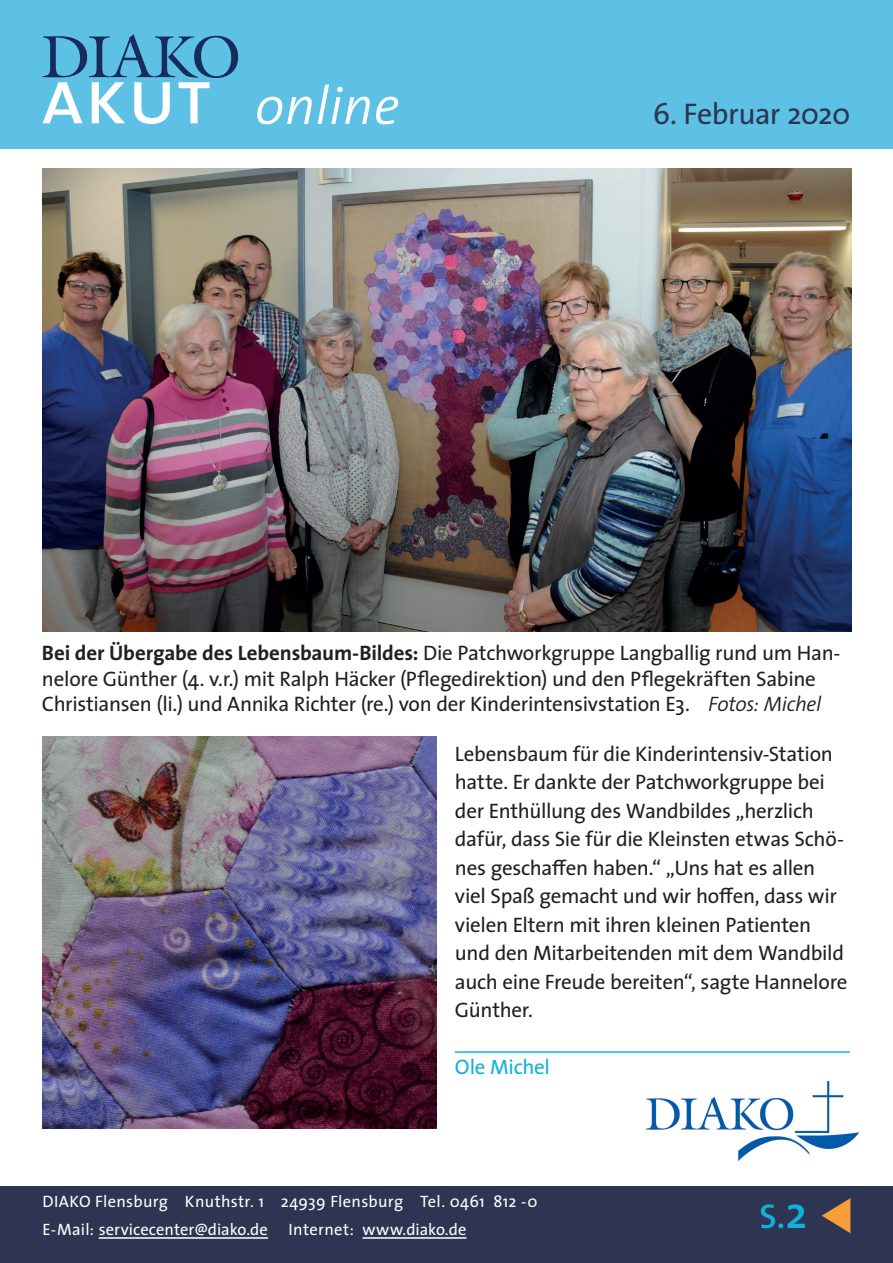
<style>
.page{position:relative;width:893px;height:1263px;background:#fff}
.page>*{position:absolute;margin:0;border:0;box-sizing:border-box;transform-origin:0 0}
.t1{font:italic 300 54px "The Sans";letter-spacing:.005em;color:#fff}
.t2{font:34.5px "The Sans Semi Bold Caps";color:#10b2dc}
.t3{font:30px "The Sans";letter-spacing:-.02em;color:#2d3552}
.t4{font:21px/28.5px "The Sans";letter-spacing:-.015em;color:#231f20}
.t5{font:21px "The Sans";letter-spacing:-.015em;color:#10b2dc}
.t6{font:16.5px/28px "The Sans";letter-spacing:.015em;color:#fff}
.s1{font-weight:700}
.s2{font-weight:300;font-style:italic}
.s3{font-family:"The Sans";font-weight:600;font-size:45px}
</style>
<div class="page">
<div style="left:0;top:1186px;width:893px;height:77px;background:#2d3552"></div>
<hr style="left:99px;top:1237px;width:169px;height:2px;background:#fff">
<hr style="left:363px;top:1237px;width:103px;height:2px;background:#fff">
<hr style="left:455px;top:1051px;width:395px;height:2px;background:#10b2dc">
<div style="left:0;top:0;width:893px;height:149px;background:#5cc1e4"></div>
<svg style="left:43px;top:34px;width:195px;height:90px"></svg>
<img style="left:646px;top:1081px;width:213px;height:79px">
<svg style="left:822px;top:1198px;width:28px;height:35px"></svg>
<img style="left:43px;top:168px;width:808px;height:464px">
<img style="left:43px;top:736px;width:394px;height:392px">
<h1 class="t1" style="left:255px;top:61px;width:146px">online</h1>
<h3 class="t3" style="left:653px;top:89px;width:199px">6. Februar 2020</h3>
<p class="t4" style="left:42px;top:640px;width:800px;line-height:25.5px"><span class="s1">Bei der Übergabe des Lebensbaum-Bildes:</span> Die Patchworkgruppe Langballig rund um Han&shy;nelore Günther (4. v.r.) mit Ralph Häcker (Pflegedirektion) und den Pflegekräften Sabine<br>Christiansen (li.) und Annika Richter (re.) von der Kinderintensivstation E3. <span class="s2">Fotos: Michel</span></p>
<p class="t4" style="left:455px;top:738px;width:394px">Lebensbaum für die Kinderintensiv-Station hatte. Er dankte der Patchworkgruppe bei der Enthüllung des Wandbildes „herzlich dafür, dass Sie für die Kleinsten etwas Schö&shy;nes geschaffen haben.“ „Uns hat es allen viel Spaß gemacht und wir hoffen, dass wir vielen Eltern mit ihren kleinen Patienten und den Mitarbeitenden mit dem Wandbild auch eine Freude bereiten“, sagte Hannelore Günther.</p>
<p class="t5" style="left:455px;top:1049px;width:97px">Ole Michel</p>
<p class="t6" style="left:43px;top:1187px;width:496px">DIAKO Flensburg Knuthstr. 1 24939 Flensburg Tel. 0461 812 -0<br>E-Mail: servicecenter@diako.de</p>
<p class="t6" style="left:289px;top:1215px;width:179px">Internet: www.diako.de</p>
<h2 class="t2" style="left:760px;top:1187px;width:49px">S.<span class="s3">2</span></h2>
</div>
